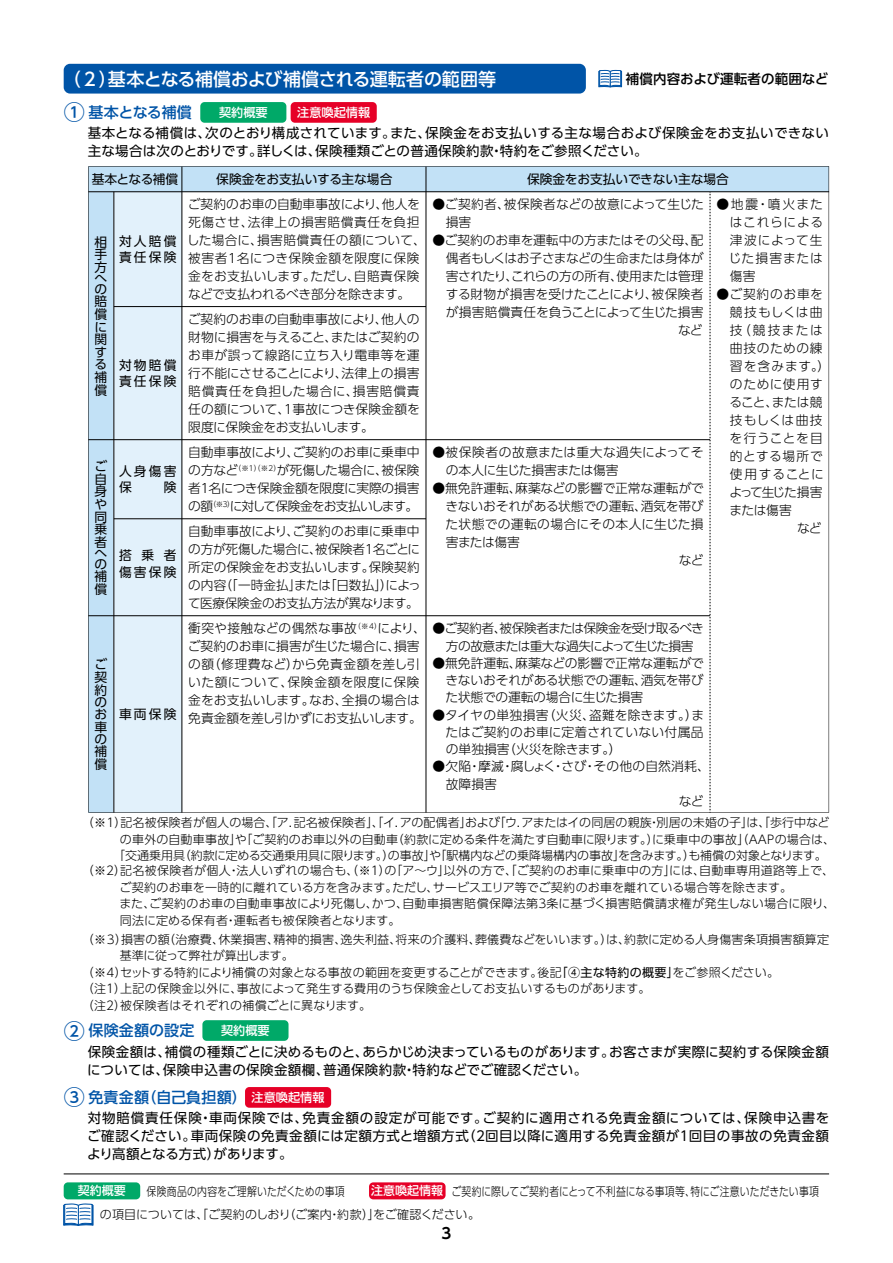
<style>
.page{position:relative;width:893px;height:1263px;background:#fff}
.page>*{position:absolute;margin:0;border:0;box-sizing:border-box;transform-origin:0 0}
.t1{font:500 18px "UD Shin Go Pro";letter-spacing:-.02em;color:#fff}
.t2{font:500 15px "UD Shin Go Pro";letter-spacing:.01em;color:#0054a7}
.t3{font:500 15px "UD Shin Go Pro";letter-spacing:-.015em;color:#0054a7}
.t4{font:700 15px "UD Shin Go Pro De";color:#000}
.t5{font:13.5px/18px "UD Shin Go Pro";letter-spacing:.025em;color:#000}
.t6{font:500 13.5px "UD Shin Go Pro";letter-spacing:.01em;color:#000}
.t7{font:300 12.75px/18px "UD Shin Go Pro";color:#000;text-align:justify}
.t8{font:300 12.75px/18px "UD Shin Go Pro";letter-spacing:.04em;color:#000}
.t9{font:12.75px/12.6px "UD Shin Go Pro";color:#000}
.t10{font:300 12.75px/17.2px "UD Shin Go Pro";letter-spacing:-.06em;color:#000;text-align:center}
.t11{font:12.75px/16.5px "UD Shin Go Pro";letter-spacing:.165em;color:#000}
.t12{font:12.75px "UD Shin Go Pro";letter-spacing:-.04em;color:#000}
.t13{font:500 12.15px "UD Shin Go Pro";color:#fff}
.t14{font:300 12px/16.5px "UD Shin Go Pro";letter-spacing:.01em;color:#000}
.t15{font:300 12px/23.4px "UD Shin Go Pro";letter-spacing:.01em;color:#000;scale:.82 1}
.t16{font:300 12px "UD Shin Go Pro";letter-spacing:-.015em;color:#000}
.t17{font:300 12px "UD Shin Go Pro";letter-spacing:.03em;color:#000;scale:.82 1}
.t18{font:300 12px "UD Shin Go Pro";letter-spacing:-.03em;color:#000}
.t19{font:500 12px "UD Shin Go Pro";color:#fff}
.s1{font-size:21px}
.s2{font-weight:400}
.s3{font-weight:500;color:#fff}
</style>
<div class="page">
<div style="left:64px;top:64px;width:522px;height:30px;background:#0054a7;border-radius:6px"></div>
<div style="left:200px;top:102px;width:86px;height:21px;background:#00a968;border-radius:4px"></div>
<div style="left:291px;top:102px;width:86px;height:21px;background:#e60027;border-radius:4px"></div>
<div style="left:202px;top:1020px;width:87px;height:21px;background:#00a968;border-radius:4px"></div>
<div style="left:245px;top:1087px;width:86px;height:21px;background:#e60027;border-radius:4px"></div>
<svg style="left:598px;top:70px;width:24px;height:18px"></svg>
<svg style="left:88px;top:166px;width:741px;height:647px"></svg>
<hr style="left:114px;top:518px;width:312px;height:1px;background:#000">
<hr style="left:88px;top:615px;width:622px;height:1px;background:#000">
<hr style="left:88px;top:191px;width:741px;height:1px;background:#000">
<hr style="left:182px;top:167px;width:1px;height:646px;background:#000">
<hr style="left:114px;top:192px;width:1px;height:621px;background:#000">
<hr style="left:64px;top:1174px;width:765px;height:1px;background:#000">
<div style="left:64px;top:1182px;width:76px;height:17px;background:#00a968;border-radius:4px"></div>
<div style="left:369px;top:1182px;width:77px;height:17px;background:#e60027;border-radius:4px"></div>
<svg style="left:63px;top:1203px;width:30px;height:23px"></svg>
<h1 class="t1" style="left:63px;top:64px;width:435px">（２）基本となる補償および補償される運転者の範囲等</h1>
<p class="t13" style="left:219px;top:102px;width:50px">契約概要</p>
<p class="t13" style="left:297px;top:102px;width:74px">注意喚起情報</p>
<p class="t5" style="left:88px;top:124px;width:743px">基本となる補償は、次のとおり構成されています。また、保険金をお支払いする主な場合および保険金をお支払いできない主な場合は次のとおりです。詳しくは、保険種類ごとの普通保険約款・特約をご参照ください。</p>
<p class="t6" style="left:626px;top:68px;width:204px">補償内容および運転者の範囲など</p>
<p class="t3" style="left:64px;top:100px;width:130px"><span class="s1">①</span> 基本となる補償</p>
<p class="t12" style="left:92px;top:169px;width:88px">基本となる補償</p>
<p class="t9" style="left:216px;top:172px;width:178px">保険金をお支払いする主な場合</p>
<p class="t9" style="left:527px;top:172px;width:203px">保険金をお支払いできない主な場合</p>
<p class="t7" style="left:728px;top:195px;width:96px;text-indent:-12px">●地震・噴火またはこれらによる津波によって生じた損害または傷害</p>
<p class="t8" style="left:729px;top:285px;width:102px;text-indent:-13px">●ご契約のお車を競技もしくは曲技（競技または曲技のための練習を含みます。）のために使用すること、または競技もしくは曲技を行うことを目的とする場所で使用することによって生じた損害または傷害</p>
<p class="t7" style="left:187px;top:195px;width:241px;text-align:left">ご契約のお車の自動車事故により、他人を死傷させ、法律上の損害賠償責任を負担した場合に、損害賠償責任の額について、被害者１名につき保険金額を限度に保険金をお支払いします。ただし、自賠責保険などで支払われるべき部分を除きます。</p>
<p class="t7" style="left:446px;top:195px;width:260px;text-indent:-14px">●ご契約者、被保険者などの故意によって生じた損害</p>
<p class="t7" style="left:446px;top:231px;width:259px;text-indent:-13px">●ご契約のお車を運転中の方またはその父母、配偶者もしくはお子さまなどの生命または身体が害されたり、これらの方の所有、使用または管理する財物が損害を受けたことにより、被保険者が損害賠償責任を負うことによって生じた損害</p>
<p class="t11" style="left:119px;top:232px;width:59px">対人賠償責任保険</p>
<p class="t9" style="left:95px;top:235px;width:14px;text-align:justify">相手方</p>
<p class="t9" style="left:95px;top:273px;width:14px;line-height:10.8px">への</p>
<p class="t9" style="left:95px;top:295px;width:14px;text-align:justify">賠償に関する補償</p>
<p class="t7" style="left:188px;top:310px;width:234px">ご契約のお車の自動車事故により、他人の財物に損害を与えること、またはご契約のお車が誤って線路に立ち入り電車等を運行不能にさせることにより、法律上の損害賠償責任を負担した場合に、損害賠償責任の額について、１事故につき保険金額を限度に保険金をお支払いします。</p>
<p class="t11" style="left:119px;top:356px;width:59px">対物賠償責任保険</p>
<p class="t7" style="left:188px;top:443px;width:233px">自動車事故により、ご契約のお車に乗車中の方など<sup>（※１）（※２）</sup>が死傷した場合に、被保険者１名につき保険金額を限度に実際の損害の額<sup>（※３）</sup>に対して保険金をお支払いします。</p>
<p class="t7" style="left:188px;top:522px;width:234px">自動車事故により、ご契約のお車に乗車中の方が死傷した場合に、被保険者１名ごとに所定の保険金をお支払いします。保険契約の内容（「一時金払」または「日数払」）によって医療保険金のお支払方法が異なります。</p>
<p class="t7" style="left:188px;top:619px;width:240px;text-align:left">衝突や接触などの偶然な事故<sup>（※４）</sup>により、ご契約のお車に損害が生じた場合に、損害の額（修理費など）から免責金額を差し引いた額について、保険金額を限度に保険金をお支払いします。なお、全損の場合は免責金額を差し引かずにお支払いします。</p>
<p class="t10" style="left:432px;top:619px;width:273px">●ご契約者、被保険者または保険金を受け取るべき方の故意または重大な過失によって生じた損害</p>
<p class="t7" style="left:446px;top:443px;width:259px;text-indent:-14px">●被保険者の故意または重大な過失によってその本人に生じた損害または傷害</p>
<p class="t7" style="left:445px;top:479px;width:260px;text-indent:-13px">●無免許運転、麻薬などの影響で正常な運転ができないおそれがある状態での運転、酒気を帯びた状態での運転の場合にその本人に生じた損害または傷害</p>
<p class="t9" style="left:95px;top:460px;width:14px">ご自身や同乗者</p>
<p class="t9" style="left:95px;top:547px;width:14px;line-height:10.8px">への</p>
<p class="t9" style="left:95px;top:570px;width:14px">補償</p>
<p class="t9" style="left:119px;top:462px;width:59px;line-height:16.5px">人身傷害保</p>
<p class="t9" style="left:164px;top:481px;width:14px">険</p>
<p class="t9" style="left:119px;top:547px;width:59px;line-height:16.5px">搭乗者傷害保険</p>
<p class="t7" style="left:445px;top:654px;width:260px;line-height:17.2px;text-indent:-13px">●無免許運転、麻薬などの影響で正常な運転ができないおそれがある状態での運転、酒気を帯びた状態での運転の場合に生じた損害</p>
<p class="t7" style="left:446px;top:706px;width:260px;line-height:17.2px;text-indent:-13px">●タイヤの単独損害（火災、盗難を除きます。）またはご契約のお車に定着されていない付属品の単独損害（火災を除きます。）</p>
<p class="t7" style="left:446px;top:757px;width:266px;line-height:17.2px;text-indent:-14px">●欠陥・摩滅・腐しょく・さび・その他の自然消耗、故障損害</p>
<p class="t9" style="left:95px;top:658px;width:14px;text-align:justify">ご契約のお車の補償</p>
<p class="t9" style="left:119px;top:707px;width:59px">車両保険</p>
<p class="t14" style="left:82px;top:814px;width:749px">（※１）記名被保険者が個人の場合、「ア．記名被保険者」、「イ．アの配偶者」および「ウ．アまたはイの同居の親族・別居の未婚の子」は、「歩行中など</p>
<p class="t14" style="left:120px;top:831px;width:717px">の車外の自動車事故」や「ご契約のお車以外の自動車（約款に定める条件を満たす自動車に限ります。）に乗車中の事故」（AAPの場合は、</p>
<p class="t14" style="left:113px;top:847px;width:715px">「交通乗用具（約款に定める交通乗用具に限ります。）の事故」や「駅構内などの乗降場構内の事故」を含みます。）も補償の対象となります。</p>
<p class="t14" style="left:119px;top:862px;width:717px;text-indent:-38px">（※２）記名被保険者が個人・法人いずれの場合も、（※１）の「ア～ウ」以外の方で、「ご契約のお車に乗車中の方」には、自動車専用道路等上で、ご契約のお車を一時的に離れている方を含みます。ただし、サービスエリア等でご契約のお車を離れている場合等を除きます。<br>また、ご契約のお車の自動車事故により死傷し、かつ、自動車損害賠償保障法第３条に基づく損害賠償請求権が発生しない場合に限り、同法に定める保有者・運転者も被保険者となります。</p>
<p class="t14" style="left:82px;top:930px;width:749px">（※3）損害の額（治療費、休業損害、精神的損害、逸失利益、将来の介護料、葬儀費などをいいます。）は、約款に定める人身傷害条項損害額算定</p>
<p class="t18" style="left:120px;top:946px;width:175px">基準に従って弊社が算出します。</p>
<p class="t16" style="left:82px;top:962px;width:699px">（※4）セットする特約により補償の対象となる事故の範囲を変更することができます。後記<span class="s2">「④主な特約の概要」</span>をご参照ください。</p>
<p class="t14" style="left:82px;top:980px;width:570px">（注１）上記の保険金以外に、事故によって発生する費用のうち保険金としてお支払いするものがあります。</p>
<p class="t14" style="left:82px;top:996px;width:291px">（注２）被保険者はそれぞれの補償ごとに異なります。</p>
<p class="t2" style="left:64px;top:1018px;width:132px"><span class="s1">②</span> 保険金額の設定</p>
<p class="t13" style="left:221px;top:1020px;width:50px">契約概要</p>
<p class="t5" style="left:87px;top:1042px;width:743px">保険金額は、補償の種類ごとに決めるものと、あらかじめ決まっているものがあります。お客さまが実際に契約する保険金額については、保険申込書の保険金額欄、普通保険約款・特約などでご確認ください。</p>
<p class="t2" style="left:64px;top:1085px;width:185px"><span class="s1">③</span> 免責金額（自己負担額）</p>
<p class="t13" style="left:252px;top:1087px;width:74px">注意喚起情報</p>
<p class="t5" style="left:87px;top:1109px;width:744px;text-align:justify">対物賠償責任保険・車両保険では、免責金額の設定が可能です。ご契約に適用される免責金額については、保険申込書をご確認ください。車両保険の免責金額には定額方式と増額方式（２回目以降に適用する免責金額が１回目の事故の免責金額より高額となる方式）があります。</p>
<p class="t19" style="left:78px;top:1181px;width:49px">契約概要</p>
<p class="t17" style="left:147px;top:1181px;width:243px">保険商品の内容をご理解いただくための事項</p>
<p class="t15" style="left:100px;top:1179px;width:879px;text-indent:272px"><span class="s3">注意喚起情報</span> ご契約に際してご契約者にとって不利益になる事項等、特にご注意いただきたい事項の項目については、「ご契約のしおり（ご案内・約款）」をご確認ください。</p>
<p class="t4" style="left:441px;top:1221px;width:11px">3</p>
</div>
